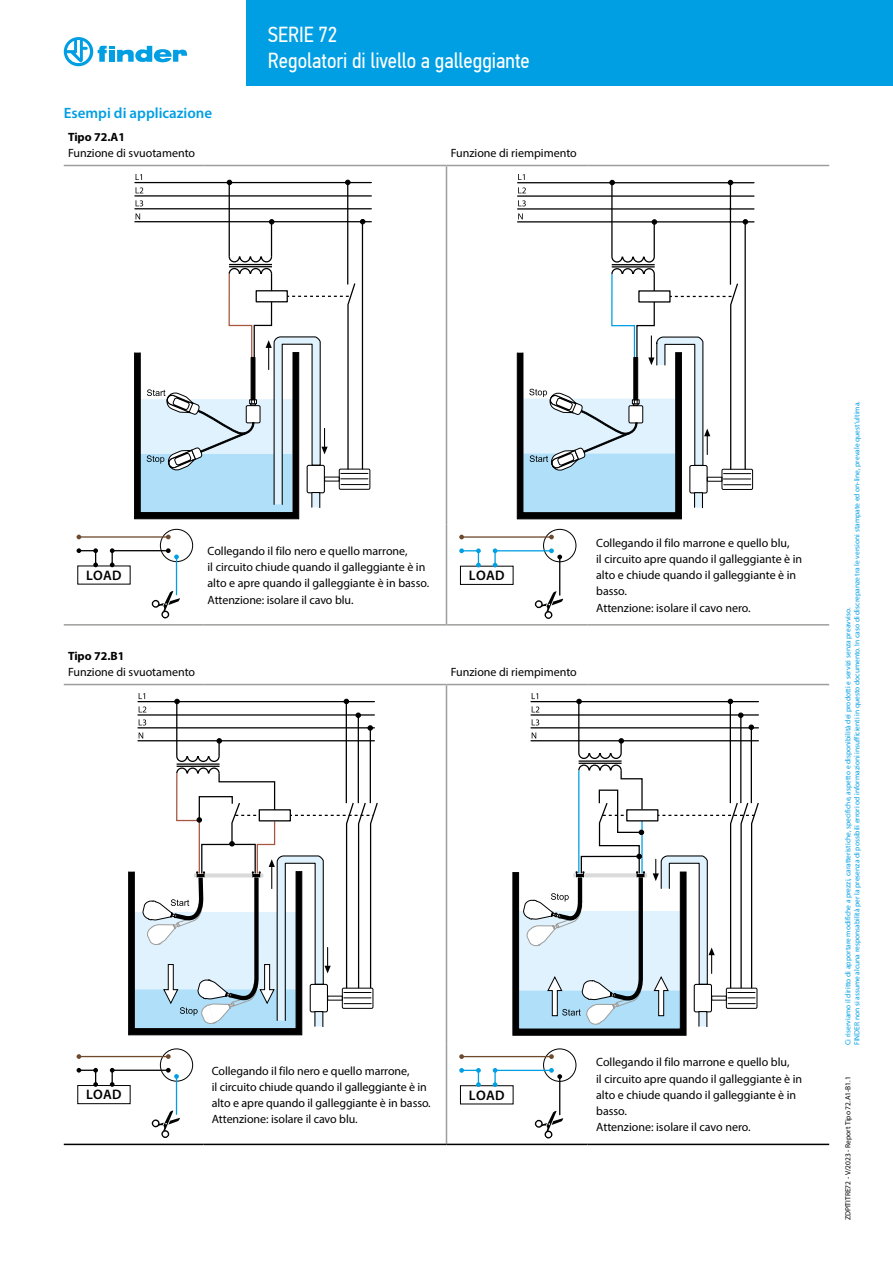
<style>
.page{position:relative;width:893px;height:1263px;background:#fff}
.page>*{position:absolute;margin:0;border:0;box-sizing:border-box;transform-origin:0 0}
.t1{font:21.75px/26.1px "PF Din Text Cond Pro";color:#fff}
.t2{font:600 15px "Myriad Pro";color:#009fe3}
.t3{font:600 13.8px "Myriad Pro";letter-spacing:.015em;color:#000}
.t4{font:12px/16.2px "Myriad Pro";color:#000}
.t5{font:700 12px "Myriad Pro";color:#000}
.t6{font:7.5px/9px "Myriad Pro";color:#009fe3}
.t7{font:7.5px "Myriad Pro";color:#000}
</style>
<div class="page">
<hr style="left:64px;top:165px;width:139px;height:1px;background:#9d9d9c">
<hr style="left:203px;top:165px;width:243px;height:1px;background:#9d9d9c">
<hr style="left:446px;top:165px;width:142px;height:1px;background:#9d9d9c">
<hr style="left:588px;top:165px;width:241px;height:1px;background:#9d9d9c">
<hr style="left:64px;top:624px;width:139px;height:2px;background:#9d9d9c">
<hr style="left:203px;top:624px;width:243px;height:2px;background:#9d9d9c">
<hr style="left:446px;top:624px;width:142px;height:2px;background:#9d9d9c">
<hr style="left:588px;top:624px;width:241px;height:2px;background:#9d9d9c">
<hr style="left:64px;top:684px;width:139px;height:1px;background:#9d9d9c">
<hr style="left:203px;top:684px;width:243px;height:1px;background:#9d9d9c">
<hr style="left:446px;top:684px;width:142px;height:1px;background:#9d9d9c">
<hr style="left:588px;top:684px;width:241px;height:1px;background:#9d9d9c">
<hr style="left:446px;top:685px;width:1px;height:359px;background:#9d9d9c">
<hr style="left:446px;top:1044px;width:1px;height:100px;background:#9d9d9c">
<hr style="left:446px;top:166px;width:1px;height:359px;background:#9d9d9c">
<hr style="left:446px;top:525px;width:1px;height:99px;background:#9d9d9c">
<hr style="left:64px;top:1144px;width:139px;height:1px;background:#000">
<hr style="left:203px;top:1144px;width:243px;height:1px;background:#000">
<hr style="left:446px;top:1144px;width:142px;height:1px;background:#000">
<hr style="left:588px;top:1144px;width:241px;height:1px;background:#000">
<hr style="left:347px;top:183px;width:1px;height:101px;background:#000">
<hr style="left:271px;top:220px;width:1px;height:36px;background:#000">
<svg style="left:136px;top:200px;width:7px;height:6px"></svg>
<hr style="left:135px;top:221px;width:236px;height:1px;background:#000">
<hr style="left:135px;top:208px;width:236px;height:1px;background:#000">
<svg style="left:136px;top:213px;width:4px;height:6px"></svg>
<svg style="left:227px;top:180px;width:5px;height:5px"></svg>
<svg style="left:269px;top:219px;width:5px;height:6px"></svg>
<hr style="left:362px;top:223px;width:1px;height:246px;background:#000">
<svg style="left:136px;top:187px;width:7px;height:6px"></svg>
<hr style="left:135px;top:195px;width:236px;height:2px;background:#000">
<svg style="left:136px;top:174px;width:6px;height:6px"></svg>
<hr style="left:135px;top:182px;width:236px;height:1px;background:#000">
<svg style="left:360px;top:219px;width:5px;height:5px"></svg>
<svg style="left:345px;top:180px;width:6px;height:5px"></svg>
<hr style="left:229px;top:182px;width:1px;height:74px;background:#000">
<svg style="left:134px;top:255px;width:237px;height:264px"></svg>
<hr style="left:730px;top:183px;width:1px;height:101px;background:#000">
<hr style="left:654px;top:221px;width:1px;height:35px;background:#000">
<hr style="left:518px;top:221px;width:236px;height:1px;background:#000">
<hr style="left:518px;top:208px;width:236px;height:2px;background:#000">
<svg style="left:609px;top:180px;width:6px;height:5px"></svg>
<svg style="left:652px;top:219px;width:5px;height:6px"></svg>
<hr style="left:744px;top:223px;width:2px;height:246px;background:#000">
<hr style="left:518px;top:195px;width:236px;height:2px;background:#000">
<hr style="left:518px;top:182px;width:236px;height:1px;background:#000">
<svg style="left:743px;top:219px;width:5px;height:6px"></svg>
<svg style="left:728px;top:180px;width:5px;height:5px"></svg>
<hr style="left:611px;top:182px;width:2px;height:74px;background:#000">
<svg style="left:518px;top:200px;width:8px;height:6px"></svg>
<svg style="left:518px;top:213px;width:5px;height:6px"></svg>
<svg style="left:518px;top:187px;width:8px;height:6px"></svg>
<svg style="left:518px;top:174px;width:7px;height:6px"></svg>
<svg style="left:517px;top:255px;width:236px;height:264px"></svg>
<div style="left:160px;top:529px;width:33px;height:33px;border:1px solid #000;border-radius:50%"></div>
<hr style="left:176px;top:557px;width:1px;height:38px;background:#009fe3">
<hr style="left:79px;top:536px;width:89px;height:2px;background:#6d492e">
<svg style="left:166px;top:535px;width:5px;height:4px"></svg>
<svg style="left:77px;top:535px;width:4px;height:4px"></svg>
<hr style="left:112px;top:550px;width:56px;height:1px;background:#000">
<svg style="left:166px;top:548px;width:13px;height:11px"></svg>
<svg style="left:110px;top:548px;width:5px;height:19px"></svg>
<svg style="left:77px;top:548px;width:21px;height:19px"></svg>
<svg style="left:151px;top:591px;width:29px;height:28px"></svg>
<div style="left:460px;top:566px;width:54px;height:19px;border:1px solid #000"></div>
<div style="left:543px;top:529px;width:33px;height:33px;border:1px solid #000;border-radius:50%"></div>
<hr style="left:559px;top:557px;width:1px;height:38px;background:#000">
<hr style="left:462px;top:536px;width:89px;height:2px;background:#6d492e">
<svg style="left:549px;top:535px;width:5px;height:4px"></svg>
<svg style="left:459px;top:535px;width:5px;height:4px"></svg>
<hr style="left:495px;top:550px;width:56px;height:1px;background:#009fe3">
<svg style="left:549px;top:548px;width:13px;height:11px"></svg>
<svg style="left:493px;top:548px;width:4px;height:19px"></svg>
<svg style="left:459px;top:548px;width:22px;height:19px"></svg>
<svg style="left:534px;top:591px;width:29px;height:28px"></svg>
<svg style="left:128px;top:693px;width:250px;height:342px"></svg>
<svg style="left:512px;top:693px;width:247px;height:343px"></svg>
<div style="left:77px;top:1085px;width:54px;height:19px;border:1px solid #000"></div>
<div style="left:160px;top:1048px;width:33px;height:33px;border:1px solid #000;border-radius:50%"></div>
<hr style="left:176px;top:1076px;width:1px;height:39px;background:#009fe3">
<hr style="left:79px;top:1056px;width:89px;height:1px;background:#6d492e">
<svg style="left:166px;top:1054px;width:5px;height:5px"></svg>
<svg style="left:77px;top:1054px;width:4px;height:5px"></svg>
<hr style="left:112px;top:1069px;width:56px;height:2px;background:#000">
<svg style="left:166px;top:1068px;width:13px;height:11px"></svg>
<svg style="left:110px;top:1068px;width:5px;height:19px"></svg>
<svg style="left:77px;top:1068px;width:21px;height:19px"></svg>
<svg style="left:151px;top:1110px;width:29px;height:28px"></svg>
<div style="left:460px;top:1085px;width:54px;height:19px;border:1px solid #000"></div>
<div style="left:543px;top:1048px;width:33px;height:34px;border:1px solid #000;border-radius:50%"></div>
<hr style="left:559px;top:1076px;width:1px;height:39px;background:#000">
<hr style="left:462px;top:1056px;width:89px;height:1px;background:#6d492e">
<svg style="left:549px;top:1054px;width:5px;height:5px"></svg>
<svg style="left:459px;top:1054px;width:5px;height:5px"></svg>
<hr style="left:495px;top:1070px;width:56px;height:1px;background:#009fe3">
<svg style="left:549px;top:1068px;width:13px;height:11px"></svg>
<svg style="left:493px;top:1068px;width:4px;height:19px"></svg>
<svg style="left:459px;top:1068px;width:22px;height:19px"></svg>
<svg style="left:534px;top:1111px;width:29px;height:28px"></svg>
<div style="left:247px;top:0;width:646px;height:85px;background:#009fe3"></div>
<svg style="left:64px;top:37px;width:123px;height:29px"></svg>
<p class="t2" style="left:64px;top:103px;width:150px">Esempi di applicazione</p>
<h1 class="t1" style="left:268px;top:21px;width:263px">SERIE 72<br>Regolatori di livello a galleggiante</h1>
<p class="t5" style="left:68px;top:129px;width:59px">Tipo 72.A1</p>
<p class="t4" style="left:68px;top:145px;width:129px">Funzione di svuotamento</p>
<p class="t4" style="left:451px;top:145px;width:128px">Funzione di riempimento</p>
<p class="t3" style="left:86px;top:566px;width:37px">LOAD</p>
<p class="t4" style="left:207px;top:543px;width:223px">Collegando il filo nero e quello marrone,<br>il circuito chiude quando il galleggiante è in alto e apre quando il galleggiante è in basso.<br>Attenzione: isolare il cavo blu.</p>
<p class="t3" style="left:469px;top:567px;width:37px">LOAD</p>
<p class="t5" style="left:68px;top:648px;width:58px">Tipo 72.B1</p>
<p class="t4" style="left:68px;top:664px;width:129px">Funzione di svuotamento</p>
<p class="t4" style="left:451px;top:664px;width:128px">Funzione di riempimento</p>
<p class="t4" style="left:596px;top:534px;width:208px">Collegando il filo marrone e quello blu,<br>il circuito apre quando il galleggiante è in alto e chiude quando il galleggiante è in basso.<br>Attenzione: isolare il cavo nero.</p>
<p class="t3" style="left:86px;top:1086px;width:37px">LOAD</p>
<p class="t4" style="left:212px;top:1062px;width:221px">Collegando il filo nero e quello marrone,<br>il circuito chiude quando il galleggiante è in alto e apre quando il galleggiante è in basso.<br>Attenzione: isolare il cavo blu.</p>
<p class="t3" style="left:469px;top:1086px;width:37px">LOAD</p>
<p class="t4" style="left:596px;top:1054px;width:208px">Collegando il filo marrone e quello blu,<br>il circuito apre quando il galleggiante è in alto e chiude quando il galleggiante è in basso.<br>Attenzione: isolare il cavo nero.</p>
<p class="t6" style="left:843px;top:1045px;width:645px;rotate:-90deg">Ci riserviamo il diritto di apportare modifiche a prezzi, caratteristiche, specifiche, aspetto e disponibilità dei prodotti e servizi senza preavviso.<br>FINDER non si assume alcuna responsabilità per la presenza di possibili errori od informazioni insufficienti in questo documento. In caso di discrepanze tra le versioni stampate ed on-line, prevale quest’ultima.</p>
<p class="t7" style="left:843px;top:1220px;width:146px;rotate:-90deg">ZDPITITRE72 - V/2023 - Report Tipo 72.A1-B1.1</p>
</div>
